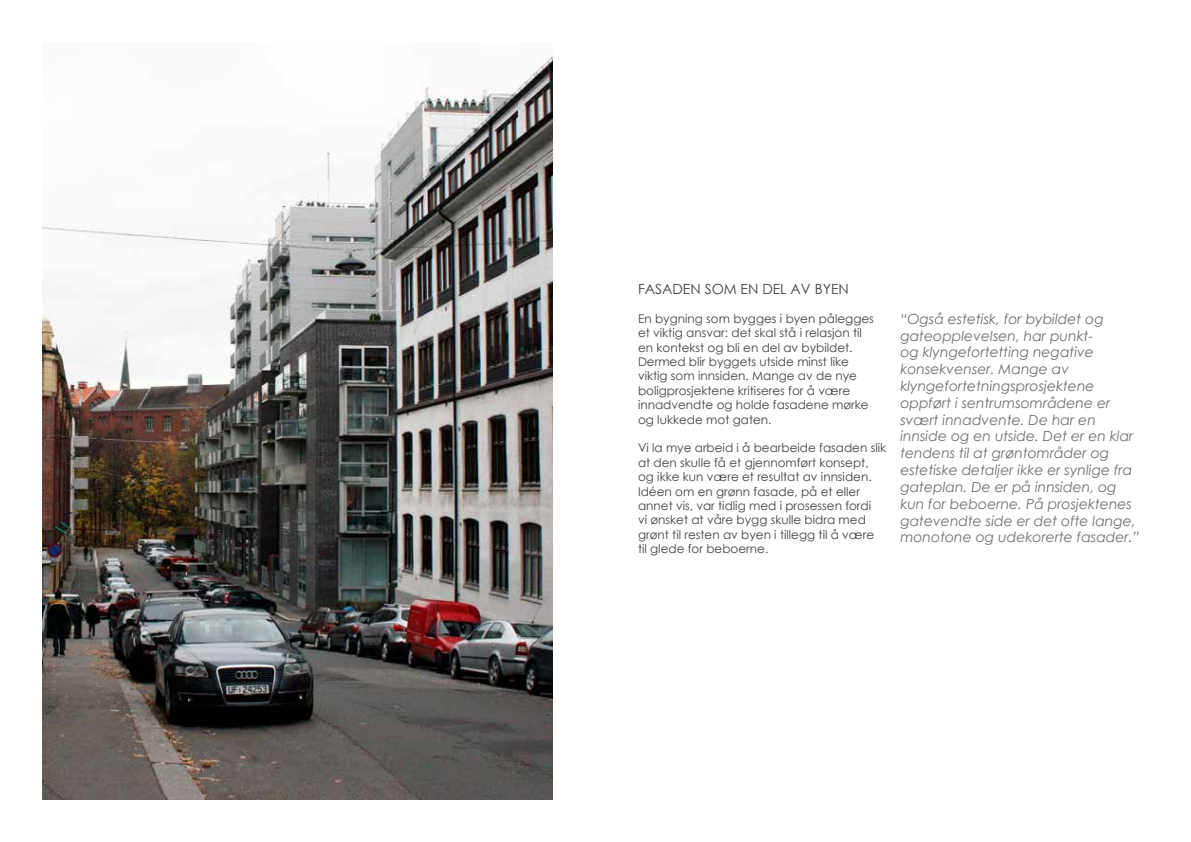
<style>
.page{position:relative;width:1191px;height:842px;background:#fff}
.page>*{position:absolute;margin:0;border:0;box-sizing:border-box;transform-origin:0 0}
.t1{font:italic 14px/16.8px "Century Gothic";color:#6d6e71}
.t2{font:14px "Century Gothic";color:#414042}
.t3{font:12px/14.4px "Century Gothic";color:#414042}
</style>
<div class="page">
<img style="left:43px;top:55px;width:510px;height:744px">
<p class="t2" style="left:638px;top:279px;width:212px">FASADEN SOM EN DEL AV BYEN</p>
<p class="t3" style="left:638px;top:311px;width:237px">En bygning som bygges i byen pålegges et viktig ansvar: det skal stå i relasjon til en kontekst og bli en del av bybildet.<br>Dermed blir byggets utside minst like viktig som innsiden. Mange av de nye boligprosjektene kritiseres for å være innadvendte og holde fasadene mørke og lukkede mot gaten.</p>
<p class="t3" style="left:638px;top:441px;width:250px">Vi la mye arbeid i å bearbeide fasaden slik at den skulle få et gjennomført konsept, og ikke kun være et resultat av innsiden.<br>Idéen om en grønn fasade, på et eller annet vis, var tidlig med i prosessen fordi<br>vi ønsket at våre bygg skulle bidra med grønt til resten av byen i tillegg til å være<br>til glede for beboerne.</p>
<p class="t1" style="left:900px;top:310px;width:241px">“Også estetisk, for bybildet og gateopplevelsen, har punkt-<br>og klyngefortetting negative konsekvenser. Mange av klyngefortetningsprosjektene oppført i sentrumsområdene er svært innadvente. De har en innside og en utside. Det er en klar tendens til at grøntområder og estetiske detaljer ikke er synlige fra gateplan. De er på innsiden, og kun for beboerne. På prosjektenes gatevendte side er det ofte lange, monotone og udekorerte fasader.”</p>
</div>
